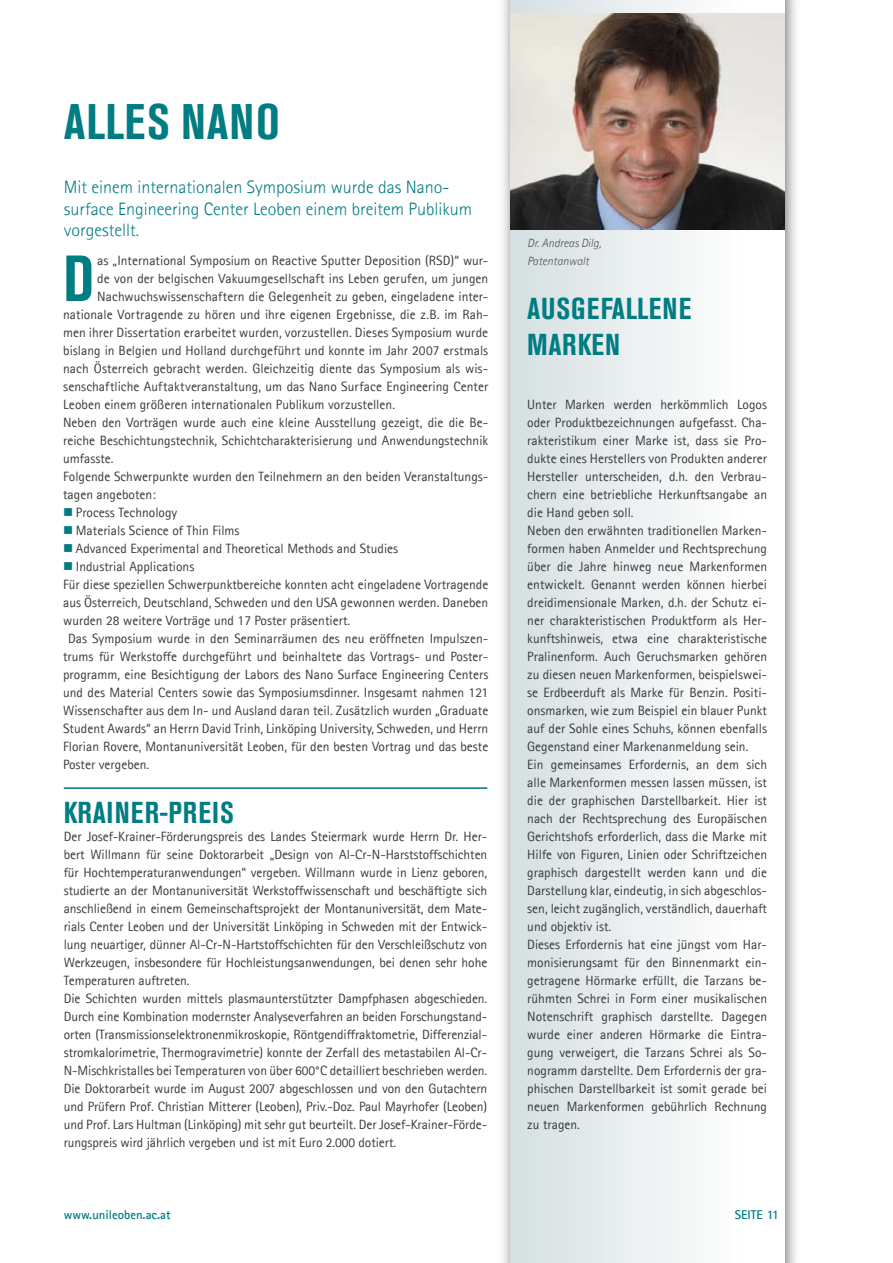
<style>
.page{position:relative;width:893px;height:1263px;background:#fff}
.page>*{position:absolute;margin:0;border:0;box-sizing:border-box;transform-origin:0 0}
.t1{font:700 condensed 64.5px "Akzidenz Grotesk BE";color:#007c83}
.t2{font:700 condensed 49.5px "Akzidenz Grotesk BE";letter-spacing:.02em;color:#007c83}
.t3{font:700 condensed 30px/36px "Akzidenz Grotesk BE";letter-spacing:.035em;color:#007c83}
.t4{font:300 18px/21.6px "Agfa Rotis Sans Serif";color:#007c83}
.t5{font:13.5px/18px "Agfa Rotis Sans Serif";color:#3b3a3d}
.t6{font:700 12.75px "Agfa Rotis Sans Serif";color:#007c83}
.t7{font:italic 300 12px/18px "Agfa Rotis Sans Serif";color:#515153}
.s1{color:#007c83}
</style>
<div class="page">
<div style="left:498px;top:0;width:303px;height:1263px;background:#000;opacity:.6"></div>
<div style="left:510px;top:0;width:274px;height:1263px;background:linear-gradient(to right,#d6e0e1,#fff)"></div>
<img style="left:510px;top:13px;width:274px;height:216px">
<hr style="left:64px;top:787px;width:423px;height:2px;background:#00727a">
<h2 class="t2" style="left:64px;top:94px;width:217px">ALLES NANO</h2>
<h3 class="t4" style="left:64px;top:176px;width:410px">Mit einem internationalen Symposium wurde das Nano&shy;surface Engineering Center Leoben einem breitem Publikum vorgestellt.</h3>
<h1 class="t1" style="left:63px;top:242px;width:27px">D</h1>
<p class="t5" style="left:97px;top:251px;width:393px">as „International Symposium on Reactive Sputter Deposition (RSD)“ wur-</p>
<p class="t5" style="left:97px;top:269px;width:393px">de von der belgischen Vakuumgesellschaft ins Leben gerufen, um jungen</p>
<p class="t5" style="left:97px;top:287px;width:393px">Nachwuchswissenschaftern die Gelegenheit zu geben, eingeladene inter-</p>
<p class="t5" style="left:63px;top:305px;width:427px">nationale Vortragende zu hören und ihre eigenen Ergebnisse, die z.B. im Rah-</p>
<p class="t5" style="left:63px;top:323px;width:427px">men ihrer Dissertation erarbeitet wurden, vorzustellen. Dieses Symposium wurde</p>
<p class="t5" style="left:63px;top:341px;width:427px">bislang in Belgien und Holland durchgeführt und konnte im Jahr 2007 erstmals</p>
<p class="t5" style="left:63px;top:359px;width:427px">nach Österreich gebracht werden. Gleichzeitig diente das Symposium als wis-</p>
<p class="t5" style="left:63px;top:377px;width:427px">senschaftliche Auftaktveranstaltung, um das Nano Surface Engineering Center</p>
<p class="t5" style="left:63px;top:395px;width:334px">Leoben einem größeren internationalen Publikum vorzustellen.</p>
<p class="t5" style="left:63px;top:413px;width:427px">Neben den Vorträgen wurde auch eine kleine Ausstellung gezeigt, die die Be-</p>
<p class="t5" style="left:63px;top:431px;width:427px">reiche Beschichtungstechnik, Schichtcharakterisierung und Anwendungstechnik</p>
<p class="t5" style="left:63px;top:449px;width:52px">umfasste.</p>
<p class="t5" style="left:63px;top:467px;width:427px">Folgende Schwerpunkte wurden den Teilnehmern an den beiden Veranstaltungs-</p>
<p class="t5" style="left:63px;top:485px;width:94px">tagen angeboten:</p>
<p class="t5" style="left:63px;top:503px;width:116px"><span class="s1">■</span> Process Technology</p>
<p class="t5" style="left:63px;top:521px;width:178px"><span class="s1">■</span> Materials Science of Thin Films</p>
<p class="t5" style="left:63px;top:539px;width:337px"><span class="s1">■</span> Advanced Experimental and Theoretical Methods and Studies</p>
<p class="t5" style="left:63px;top:557px;width:133px"><span class="s1">■</span> Industrial Applications</p>
<p class="t5" style="left:63px;top:575px;width:427px">Für diese speziellen Schwerpunktbereiche konnten acht eingeladene Vortragende</p>
<p class="t5" style="left:63px;top:593px;width:427px">aus Österreich, Deutschland, Schweden und den USA gewonnen werden. Daneben</p>
<p class="t5" style="left:63px;top:611px;width:289px">wurden 28 weitere Vorträge und 17 Poster präsentiert.</p>
<p class="t5" style="left:68px;top:629px;width:420px">Das Symposium wurde in den Seminarräumen des neu eröffneten Impulszen-</p>
<p class="t5" style="left:63px;top:647px;width:427px">trums für Werkstoffe durchgeführt und beinhaltete das Vortrags- und Poster-</p>
<p class="t5" style="left:63px;top:665px;width:427px">programm, eine Besichtigung der Labors des Nano Surface Engineering Centers</p>
<p class="t5" style="left:63px;top:683px;width:427px">und des Material Centers sowie das Symposiumsdinner. Insgesamt nahmen 121</p>
<p class="t5" style="left:63px;top:701px;width:427px">Wissenschafter aus dem In- und Ausland daran teil. Zusätzlich wurden „Graduate</p>
<p class="t5" style="left:63px;top:719px;width:427px">Student Awards“ an Herrn David Trinh, Linköping University, Schweden, und Herrn</p>
<p class="t5" style="left:63px;top:737px;width:427px">Florian Rovere, Montanuniversität Leoben, für den besten Vortrag und das beste</p>
<p class="t5" style="left:63px;top:755px;width:88px">Poster vergeben.</p>
<h3 class="t3" style="left:64px;top:795px;width:172px">KRAINER-PREIS</h3>
<p class="t5" style="left:64px;top:827px;width:425px">Der Josef-Krainer-Förderungspreis des Landes Steiermark wurde Herrn Dr. Her&shy;bert Willmann für seine Doktorarbeit „Design von Al-Cr-N-Harststoffschichten für Hochtemperaturanwendungen“ vergeben. Willmann wurde in Lienz geboren, studierte an der Montanuniversität Werkstoffwissenschaft und beschäftigte sich anschließend in einem Gemeinschaftsprojekt der Montanuniversität, dem Mate&shy;rials Center Leoben und der Universität Linköping in Schweden mit der Entwick&shy;lung neuartiger, dünner Al-Cr-N-Hartstoffschichten für den Verschleißschutz von Werkzeugen, insbesondere für Hochleistungsanwendungen, bei denen sehr hohe Temperaturen auftreten.<br>Die Schichten wurden mittels plasmaunterstützter Dampfphasen abgeschieden.<br>Durch eine Kombination modernster Analyseverfahren an beiden Forschungstand&shy;orten (Transmissionselektronenmikroskopie, Röntgendiffraktometrie, Differenzial&shy;stromkalorimetrie, Thermogravimetrie) konnte der Zerfall des metastabilen Al-Cr-N-Mischkristalles bei Temperaturen von über 600°C detailliert beschrieben werden.<br>Die Doktorarbeit wurde im August 2007 abgeschlossen und von den Gutachtern und Prüfern Prof. Christian Mitterer (Leoben), Priv.-Doz. Paul Mayrhofer (Leoben) und Prof. Lars Hultman (Linköping) mit sehr gut beurteilt. Der Josef-Krainer-Förde&shy;rungspreis wird jährlich vergeben und ist mit Euro 2.000 dotiert.</p>
<p class="t7" style="left:527px;top:234px;width:75px">Dr. Andreas Dilg,<br>Patentanwalt</p>
<h3 class="t3" style="left:527px;top:291px;width:166px">AUSGEFALLENE<br>MARKEN</h3>
<p class="t5" style="left:527px;top:395px;width:241px">Unter Marken werden herkömmlich Logos oder Produktbezeichnungen aufgefasst. Cha&shy;rakteristikum einer Marke ist, dass sie Pro&shy;dukte eines Herstellers von Produkten anderer Hersteller unterscheiden, d.h. den Verbrau&shy;chern eine betriebliche Herkunftsangabe an die Hand geben soll.<br>Neben den erwähnten traditionellen Marken&shy;formen haben Anmelder und Rechtsprechung über die Jahre hinweg neue Markenformen entwickelt. Genannt werden können hierbei dreidimensionale Marken, d.h. der Schutz ei&shy;ner charakteristischen Produktform als Her&shy;kunftshinweis, etwa eine charakteristische Pralinenform. Auch Geruchsmarken gehören zu diesen neuen Markenformen, beispielswei&shy;se Erdbeerduft als Marke für Benzin. Positi&shy;onsmarken, wie zum Beispiel ein blauer Punkt auf der Sohle eines Schuhs, können ebenfalls Gegenstand einer Markenanmeldung sein.<br>Ein gemeinsames Erfordernis, an dem sich alle Markenformen messen lassen müssen, ist die der graphischen Darstellbarkeit. Hier ist nach der Rechtsprechung des Europäischen Gerichtshofs erforderlich, dass die Marke mit Hilfe von Figuren, Linien oder Schriftzeichen graphisch dargestellt werden kann und die Darstellung klar, eindeutig, in sich abgeschlos&shy;sen, leicht zugänglich, verständlich, dauerhaft und objektiv ist.<br>Dieses Erfordernis hat eine jüngst vom Har&shy;monisierungsamt für den Binnenmarkt ein&shy;getragene Hörmarke erfüllt, die Tarzans be&shy;rühmten Schrei in Form einer musikalischen Notenschrift graphisch darstellte. Dagegen wurde einer anderen Hörmarke die Eintra&shy;gung verweigert, die Tarzans Schrei als So&shy;nogramm darstellte. Dem Erfordernis der gra&shy;phischen Darstellbarkeit ist somit gerade bei neuen Markenformen gebührlich Rechnung zu tragen.</p>
<p class="t6" style="left:64px;top:1207px;width:108px">www.unileoben.ac.at</p>
<p class="t6" style="left:735px;top:1207px;width:46px">SEITE 11</p>
</div>
